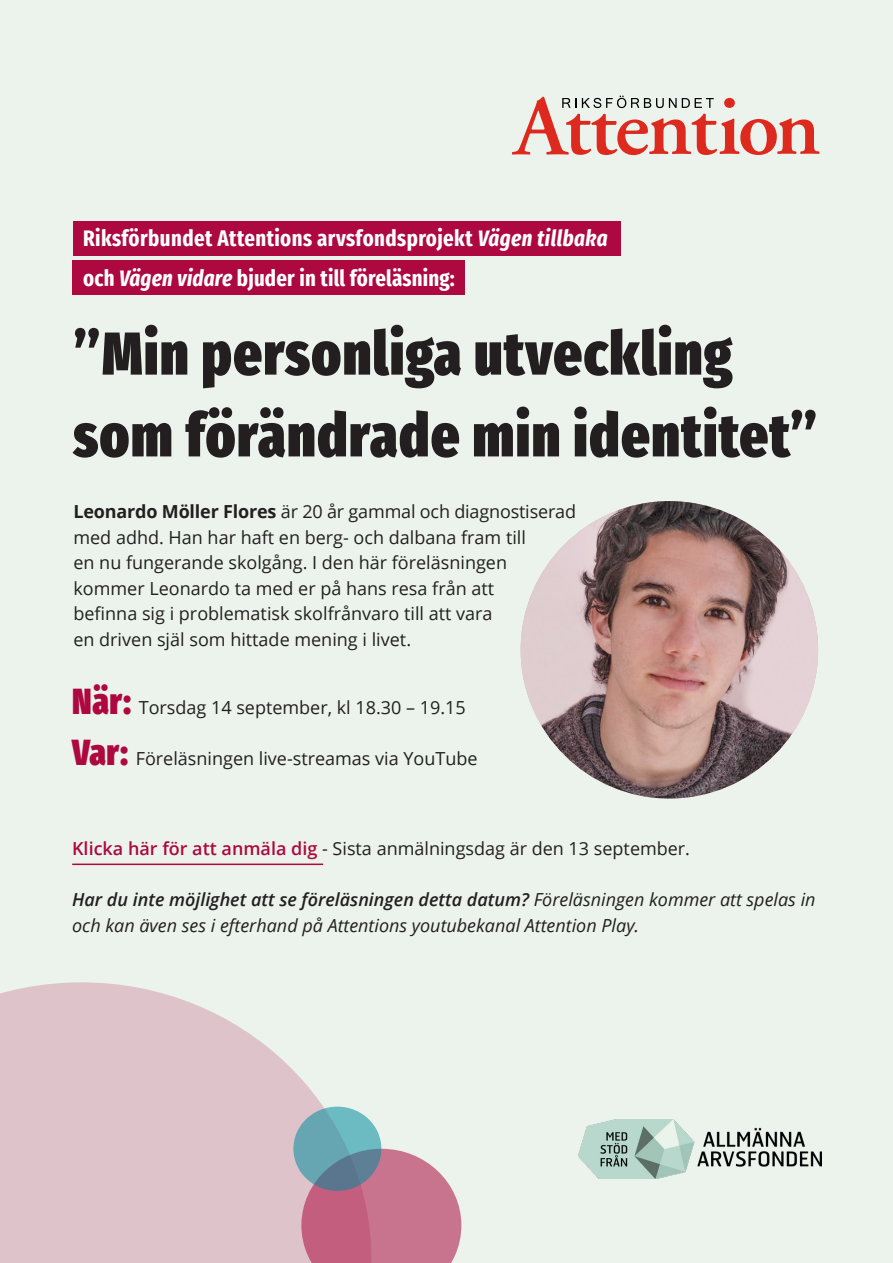
<style>
.page{position:relative;width:893px;height:1263px;background:#ebf3ec}
.page>*{position:absolute;margin:0;border:0;box-sizing:border-box;transform-origin:0 0}
.t1{font:900 extra-condensed 60.45px/81.8px "Fira Sans";letter-spacing:.02em;color:#231f20}
.t2{font:700 extra-condensed 22.5px/40.5px "Fira Sans";letter-spacing:.02em;color:#fff}
.t3{font:18px/25.5px "Open Sans";color:#231f20}
.t4{font:italic 18px/25.5px "Open Sans";color:#231f20}
.s1{font-style:italic}
.s2{font-weight:700}
.s3{font-family:"Fira Sans";font-weight:900;font-stretch:extra-condensed;font-size:36px;color:#ad083f}
.s4{font-weight:600;color:#ad083f}
.s5{font-weight:600}
</style>
<div class="page">
<img style="left:578px;top:1119px;width:243px;height:59px">
<svg style="left:0;top:982px;width:371px;height:281px;background:#e0cbcf"></svg>
<svg style="left:512px;top:96px;width:307px;height:59px;background:#e1b2aa"></svg>
<div style="left:72px;top:261px;width:393px;height:34px;background:#ad083f"></div>
<svg style="left:301px;top:1149px;width:160px;height:114px;background:#ca7a93"></svg>
<svg style="left:293px;top:1106px;width:88px;height:85px;background:#669fad"></svg>
<div style="left:73px;top:222px;width:548px;height:34px;background:#ad083f"></div>
<img style="left:521px;top:501px;width:297px;height:297px;border-radius:149px">
<hr style="left:72px;top:863px;width:251px;height:2px;background:#ad083f">
<p class="t2" style="left:83px;top:216px;width:526px">Riksförbundet Attentions arvsfondsprojekt <span class="s1">Vägen tillbaka </span>och <span class="s1">Vägen vidare</span> bjuder in till föreläsning:</p>
<p class="t1" style="left:73px;top:307px;width:745px">”Min personliga utveckling som förändrade min identitet”</p>
<p class="t3" style="left:73px;top:499px;width:504px"><span class="s2">Leonardo Möller Flores</span> är 20 år gammal och diagnostiserad med adhd. Han har haft en berg- och dalbana fram till<br>en nu fungerande skolgång. I den här föreläsningen kommer Leonardo ta med er på hans resa från att<br>befinna sig i problematisk skolfrånvaro till att vara<br>en driven själ som hittade mening i livet.</p>
<p class="t3" style="left:72px;top:695px;width:395px"><span class="s3">När:</span> Torsdag 14 september, kl 18.30 – 19.15</p>
<p class="t3" style="left:72px;top:746px;width:407px"><span class="s3">Var:</span> Föreläsningen live-streamas via YouTube</p>
<p class="t3" style="left:72px;top:836px;width:619px"><span class="s4">Klicka här för att anmäla dig</span> - Sista anmälningsdag är den 13 september.</p>
<p class="t4" style="left:72px;top:887px;width:745px"><span class="s5">Har du inte möjlighet att se föreläsningen detta datum?</span> Föreläsningen kommer att spelas in och kan även ses i efterhand på Attentions youtubekanal Attention Play.</p>
</div>
